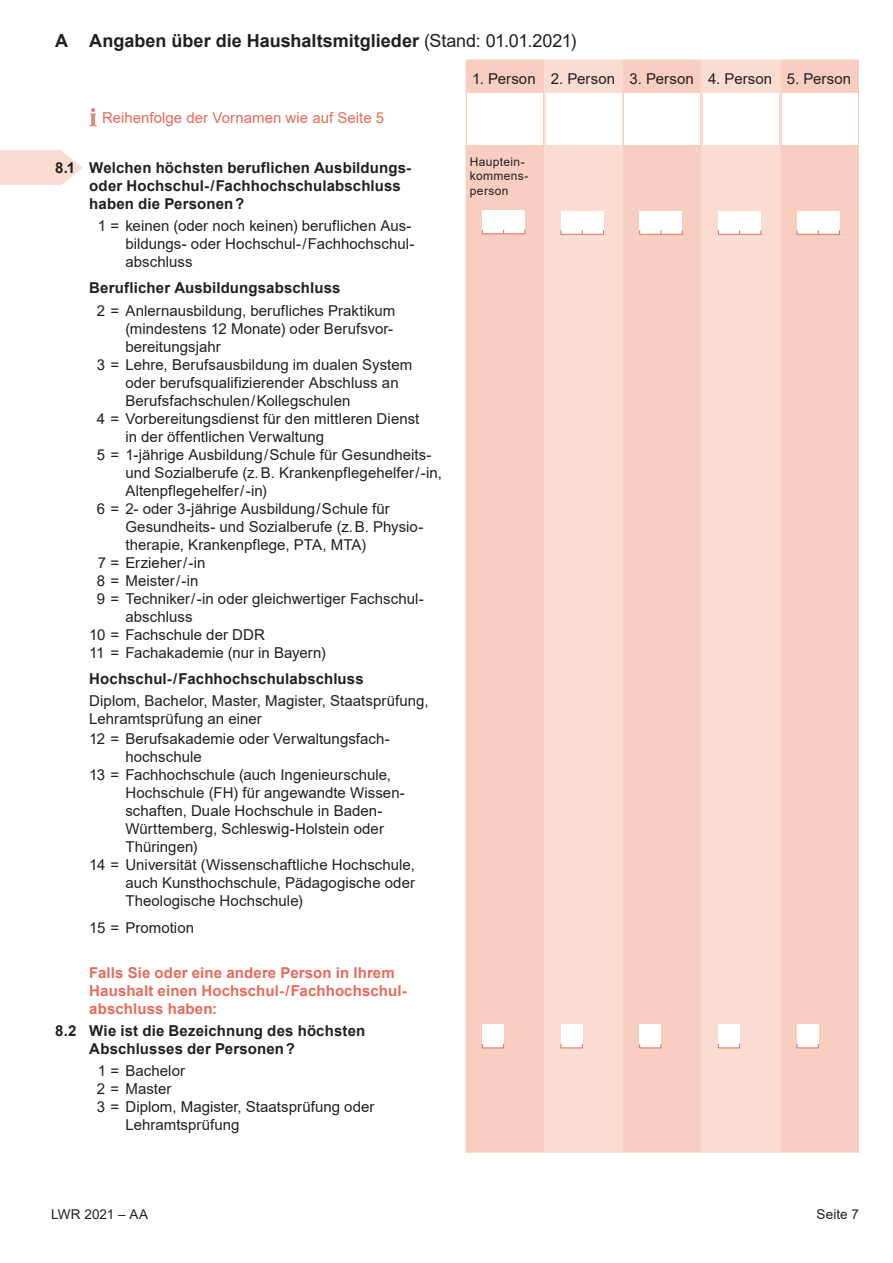
<style>
.page{position:relative;width:893px;height:1263px;background:#fff}
.page>*{position:absolute;margin:0;border:0;box-sizing:border-box;transform-origin:0 0}
.t1{font:700 18px "Arial";color:#231f20}
.t2{font:15px/18px "Arial";letter-spacing:.005em;color:#231f20}
.t3{font:700 15px/18px "Arial";letter-spacing:.01em;color:#231f20}
.t4{font:700 15px/18px "Arial";letter-spacing:.01em;color:#e76b5b}
.t5{font:15px "Arial";letter-spacing:.005em;color:#e76b5b}
.t6{font:13.5px "Arial";letter-spacing:.005em;color:#231f20}
.t7{font:12px/14.4px "Arial";letter-spacing:.03em;color:#231f20}
.s1{font-weight:400}
</style>
<div class="page">
<svg style="left:62px;top:151px;width:21px;height:34px"></svg>
<div style="left:0;top:151px;width:62px;height:34px;background:#fadcd2"></div>
<div style="left:466px;top:60px;width:393px;height:1093px;background:#f8cec0"></div>
<svg style="left:544px;top:60px;width:236px;height:1093px;background:#f9d7cc"></svg>
<svg style="left:89px;top:108px;width:8px;height:18px"></svg>
<div style="left:467px;top:94px;width:76px;height:51px;background:#fff"></div>
<div style="left:546px;top:94px;width:75px;height:51px;background:#fff"></div>
<div style="left:625px;top:94px;width:75px;height:51px;background:#fff"></div>
<div style="left:703px;top:94px;width:76px;height:51px;background:#fff"></div>
<div style="left:782px;top:94px;width:75px;height:51px;background:#fff"></div>
<div style="left:482px;top:211px;width:43px;height:23px;background:#fff"></div>
<hr style="left:482px;top:234px;width:43px;height:1px;background:#e76b5b">
<div style="left:561px;top:211px;width:42px;height:23px;background:#fff"></div>
<hr style="left:561px;top:234px;width:43px;height:1px;background:#e76b5b">
<div style="left:640px;top:211px;width:42px;height:23px;background:#fff"></div>
<hr style="left:639px;top:234px;width:43px;height:1px;background:#e76b5b">
<div style="left:718px;top:211px;width:43px;height:23px;background:#fff"></div>
<hr style="left:718px;top:234px;width:43px;height:1px;background:#e76b5b">
<div style="left:797px;top:211px;width:42px;height:23px;background:#fff"></div>
<hr style="left:797px;top:234px;width:43px;height:1px;background:#e76b5b">
<div style="left:482px;top:1025px;width:22px;height:23px;background:#fff"></div>
<svg style="left:482px;top:1044px;width:22px;height:5px"></svg>
<div style="left:561px;top:1025px;width:21px;height:23px;background:#fff"></div>
<svg style="left:561px;top:1044px;width:22px;height:5px"></svg>
<div style="left:640px;top:1025px;width:21px;height:23px;background:#fff"></div>
<svg style="left:639px;top:1044px;width:23px;height:5px"></svg>
<div style="left:718px;top:1025px;width:22px;height:23px;background:#fff"></div>
<svg style="left:718px;top:1044px;width:22px;height:5px"></svg>
<div style="left:797px;top:1025px;width:21px;height:23px;background:#fff"></div>
<svg style="left:797px;top:1044px;width:22px;height:5px"></svg>
<p class="t1" style="left:55px;top:28px;width:523px">A Angaben über die Haushaltsmitglieder <span class="s1">(Stand: 01.01.2021)</span></p>
<p class="t5" style="left:102px;top:108px;width:284px">Reihenfolge der Vornamen wie auf Seite 5</p>
<p class="t3" style="left:89px;top:158px;width:323px;text-indent:-34px">8.1 Welchen höchsten beruflichen Ausbildungs&shy;oder Hochschul- / Fachhochschulabschluss haben die Personen?</p>
<p class="t2" style="left:125px;top:216px;width:290px;text-indent:-28px">1 = keinen (oder noch keinen) beruflichen Aus&shy;bildungs- oder Hochschul- / Fachhochschul&shy;abschluss</p>
<p class="t3" style="left:89px;top:279px;width:253px">Beruflicher Ausbildungsabschluss</p>
<p class="t2" style="left:97px;top:301px;width:300px">2 = Anlernausbildung, berufliches Praktikum</p>
<p class="t2" style="left:125px;top:319px;width:269px">(mindestens 12 Monate) oder Berufsvor-</p>
<p class="t2" style="left:125px;top:337px;width:97px">bereitungsjahr</p>
<p class="t2" style="left:97px;top:355px;width:317px">3 = Lehre, Berufsausbildung im dualen System</p>
<p class="t2" style="left:125px;top:373px;width:275px">oder berufsqualifizierender Abschluss an</p>
<p class="t2" style="left:125px;top:391px;width:226px">Berufsfachschulen / Kollegschulen</p>
<p class="t2" style="left:97px;top:409px;width:324px">4 = Vorbereitungsdienst für den mittleren Dienst</p>
<p class="t2" style="left:125px;top:427px;width:200px">in der öffentlichen Verwaltung</p>
<p class="t2" style="left:97px;top:445px;width:336px">5 = 1-jährige Ausbildung / Schule für Gesundheits-</p>
<p class="t2" style="left:125px;top:463px;width:318px">und Sozialberufe (z.B. Krankenpflegehelfer / -in,</p>
<p class="t2" style="left:125px;top:481px;width:143px">Altenpflegehelfer / -in)</p>
<p class="t2" style="left:97px;top:499px;width:295px">6 = 2- oder 3-jährige Ausbildung / Schule für</p>
<p class="t2" style="left:125px;top:517px;width:300px">Gesundheits- und Sozialberufe (z.B. Physio-</p>
<p class="t2" style="left:125px;top:535px;width:242px">therapie, Krankenpflege, PTA, MTA)</p>
<p class="t2" style="left:98px;top:553px;width:109px">7 = Erzieher / -in</p>
<p class="t2" style="left:97px;top:571px;width:103px">8 = Meister / -in</p>
<p class="t2" style="left:97px;top:589px;width:328px">9 = Techniker / -in oder gleichwertiger Fachschul-</p>
<p class="t2" style="left:125px;top:607px;width:69px">abschluss</p>
<p class="t2" style="left:89px;top:625px;width:177px">10 = Fachschule der DDR</p>
<p class="t2" style="left:89px;top:643px;width:238px">11 = Fachakademie (nur in Bayern)</p>
<p class="t3" style="left:89px;top:670px;width:276px">Hochschul- / Fachhochschulabschluss</p>
<p class="t2" style="left:89px;top:692px;width:341px">Diplom, Bachelor, Master, Magister, Staatsprüfung,<br>Lehramtsprüfung an einer</p>
<p class="t2" style="left:89px;top:730px;width:302px">12 = Berufsakademie oder Verwaltungsfach-</p>
<p class="t2" style="left:125px;top:748px;width:78px">hochschule</p>
<p class="t2" style="left:89px;top:766px;width:303px">13 = Fachhochschule (auch Ingenieurschule,</p>
<p class="t2" style="left:125px;top:784px;width:281px">Hochschule (FH) für angewandte Wissen-</p>
<p class="t2" style="left:125px;top:802px;width:259px">schaften, Duale Hochschule in Baden-</p>
<p class="t2" style="left:125px;top:820px;width:260px">Württemberg, Schleswig-Holstein oder</p>
<p class="t2" style="left:125px;top:838px;width:74px">Thüringen)</p>
<p class="t2" style="left:89px;top:856px;width:327px">14 = Universität (Wissenschaftliche Hochschule,</p>
<p class="t2" style="left:125px;top:874px;width:291px">auch Kunsthochschule, Pädagogische oder</p>
<p class="t2" style="left:125px;top:892px;width:179px">Theologische Hochschule)</p>
<p class="t2" style="left:89px;top:919px;width:106px">15 = Promotion</p>
<p class="t4" style="left:89px;top:964px;width:319px">Falls Sie oder eine andere Person in Ihrem<br>Haushalt einen Hochschul- / Fachhochschul&shy;abschluss haben:</p>
<p class="t3" style="left:89px;top:1022px;width:278px;text-indent:-34px">8.2 Wie ist die Bezeichnung des höchsten<br>Abschlusses der Personen?</p>
<p class="t2" style="left:98px;top:1062px;width:89px">1 = Bachelor</p>
<p class="t2" style="left:97px;top:1080px;width:76px">2 = Master</p>
<p class="t2" style="left:97px;top:1098px;width:279px">3 = Diplom, Magister, Staatsprüfung oder</p>
<p class="t2" style="left:125px;top:1116px;width:116px">Lehramtsprüfung</p>
<p class="t2" style="left:472px;top:70px;width:381px">1. Person 2. Person 3. Person 4. Person 5. Person</p>
<p class="t7" style="left:470px;top:155px;width:60px">Hauptein&shy;kommens&shy;person</p>
<p class="t6" style="left:51px;top:1205px;width:99px">LWR 2021 – AA</p>
<p class="t6" style="left:817px;top:1205px;width:44px">Seite 7</p>
</div>
